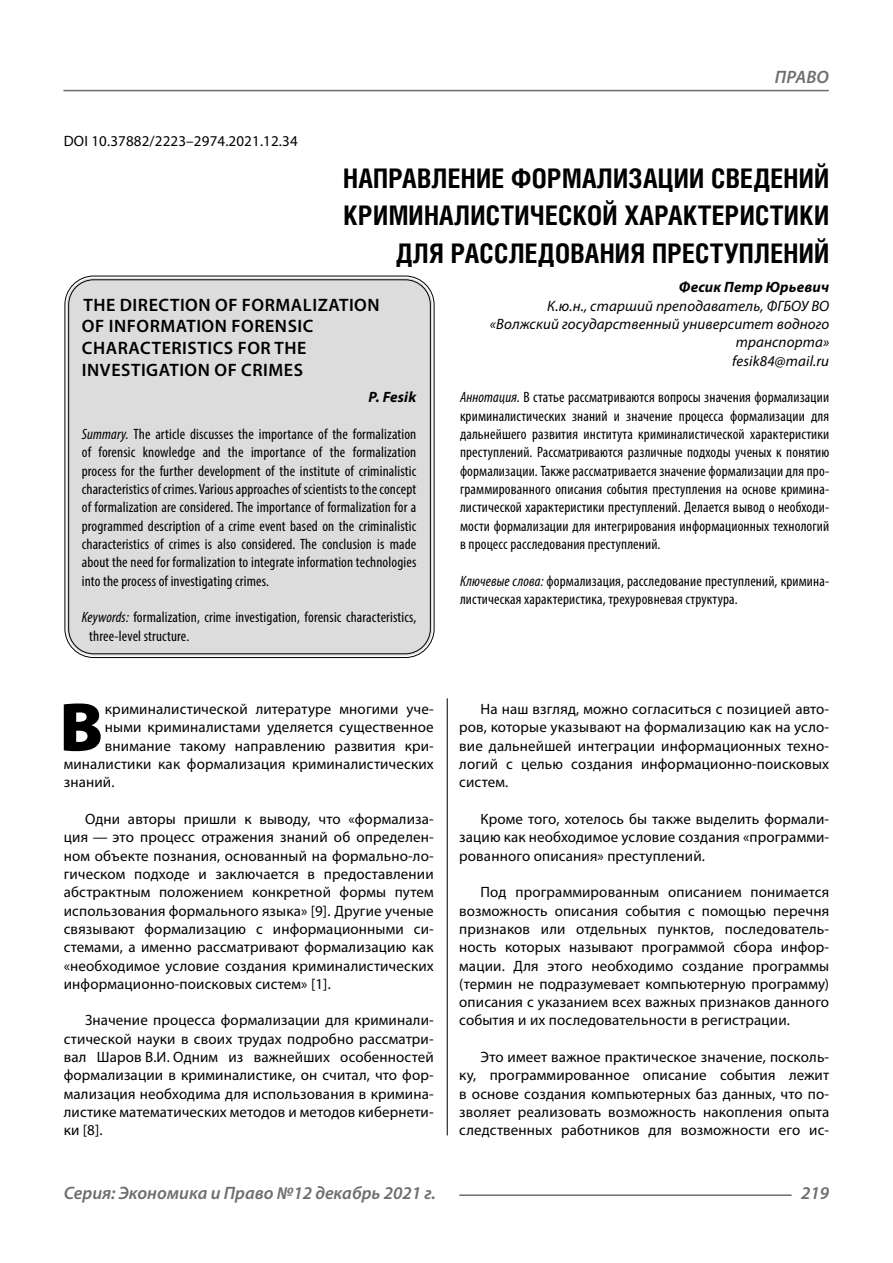
<style>
.page{position:relative;width:893px;height:1263px;background:#fff}
.page>*{position:absolute;margin:0;border:0;box-sizing:border-box;transform-origin:0 0}
.Bukvica{font:900 69.3px "Myriad Pro";color:#000}
.Header{font:700 27px/37.5px "Helios Cond C";letter-spacing:.01em;color:#000;text-align:right}
.Header-eng{font:600 18px/21.6px "Myriad Pro";letter-spacing:.03em;color:#000}
.t1{font:italic 600 18px "Myriad Pro";color:#6e6e6e}
.Normal{font:15px/18.3px "Myriad Pro";letter-spacing:.01em;color:#000;text-align:justify}
.Annotation-rus{font:condensed 15px/18.3px "Myriad Pro";letter-spacing:.01em;color:#000;text-align:justify}
.Annotation-eng{font:condensed 15px/18.3px "Myriad Pro";letter-spacing:.01em;color:#000;text-align:justify}
.Bukvica-2{font:15px "Myriad Pro";letter-spacing:.01em;color:#000}
.Author-doc{font:italic 15px/18.3px "Myriad Pro";letter-spacing:.01em;color:#000;text-align:right}
.DOI{font:15px "Myriad Pro";letter-spacing:.01em;color:#000}
.Author{font:italic 700 15px "Myriad Pro";letter-spacing:.01em;color:#000}
.Author-email{font:italic 15px "Myriad Pro";letter-spacing:.01em;color:#000}
.Author-eng{font:italic 700 15px "Myriad Pro";letter-spacing:.01em;color:#000}
.s1{font-style:italic}
</style>
<div class="page">
<hr style="left:447px;top:696px;width:1px;height:439px;background:#000">
<div style="left:67px;top:278px;width:365px;height:378px;background:#dcdcdc;border-radius:27px"></div>
<hr style="left:63px;top:90px;width:766px;height:1px;background:#6e6e6e">
<hr style="left:459px;top:1194px;width:333px;height:2px;background:#6e6e6e">
<p class="DOI" style="left:64px;top:132px;width:235px">DOI 10.37882/2223–2974.2021.12.34</p>
<p class="t1" style="left:775px;top:66px;width:24px">Право</p>
<p class="Header" style="left:343px;top:159px;width:488px">НАПРАВЛЕНИЕ ФОРМАЛИЗАЦИИ СВЕДЕНИЙ<br>КРИМИНАЛИСТИЧЕСКОЙ ХАРАКТЕРИСТИКИ<br>ДЛЯ РАССЛЕДОВАНИЯ ПРЕСТУПЛЕНИЙ</p>
<p class="Author" style="left:679px;top:278px;width:152px">Фесик Петр Юрьевич</p>
<p class="Author-doc" style="left:490px;top:296px;width:341px">К.ю.н., старший преподаватель, ФГБОУ ВО «Волжский государственный университет водного транспорта»</p>
<p class="Author-email" style="left:732px;top:351px;width:98px">fesik84@mail.ru</p>
<p class="Annotation-rus" style="left:460px;top:388px;width:371px"><span class="s1">Аннотация.</span> В статье рассматриваются вопросы значения формализации криминалистических знаний и значение процесса формализации для дальнейшего развития института криминалистической характеристики преступлений. Рассматриваются различные подходы ученых к понятию формализации. Также рассматривается значение формализации для про&shy;граммированного описания события преступления на основе кримина&shy;листической характеристики преступлений. Делается вывод о необходи&shy;мости формализации для интегрирования информационных технологий в процесс расследования преступлений.</p>
<p class="Annotation-rus" style="left:460px;top:571px;width:371px"><span class="s1">Ключевые слова:</span> формализация, расследование преступлений, кримина&shy;листическая характеристика, трехуровневая структура.</p>
<p class="Header-eng" style="left:82px;top:293px;width:299px">THE DIRECTION OF FORMALIZATION<br>OF INFORMATION FORENSIC<br>CHARACTERISTICS FOR THE<br>INVESTIGATION OF CRIMES</p>
<p class="Author-eng" style="left:368px;top:388px;width:49px">P. Fesik</p>
<p class="Annotation-eng" style="left:82px;top:425px;width:336px"><span class="s1">Summary.</span> The article discusses the importance of the formalization of forensic knowledge and the importance of the formalization process for the further development of the institute of criminalistic characteristics of crimes. Various approaches of scientists to the concept of formalization are considered. The importance of formalization for a programmed description of a crime event based on the criminalistic characteristics of crimes is also considered. The conclusion is made about the need for formalization to integrate information technologies into the process of investigating crimes.</p>
<p class="Annotation-eng" style="left:89px;top:608px;width:328px;text-indent:-8px"><span class="s1">Keywords:</span> formalization, crime investigation, forensic characteristics, three-level structure.</p>
<p class="Bukvica" style="left:59px;top:681px;width:45px">В</p>
<p class="Bukvica-2" style="left:105px;top:700px;width:330px">криминалистической литературе многими уче-</p>
<p class="Bukvica-2" style="left:105px;top:718px;width:330px">ными криминалистами уделяется существенное</p>
<p class="Bukvica-2" style="left:105px;top:736px;width:330px">внимание такому направлению развития кри-</p>
<p class="Bukvica-2" style="left:64px;top:755px;width:371px">миналистики как формализация криминалистических</p>
<p class="Bukvica-2" style="left:64px;top:773px;width:51px">знаний.</p>
<p class="Normal" style="left:64px;top:809px;width:371px;text-indent:21px">Одни авторы пришли к выводу, что «формализа&shy;ция — это процесс отражения знаний об определен&shy;ном объекте познания, основанный на формально-ло&shy;гическом подходе и заключается в предоставлении абстрактным положением конкретной формы путем использования формального языка» [9]. Другие ученые связывают формализацию с информационными си&shy;стемами, а именно рассматривают формализацию как «необходимое условие создания криминалистических информационно-поисковых систем» [1].</p>
<p class="Normal" style="left:64px;top:1011px;width:371px;text-indent:21px">Значение процесса формализации для криминали&shy;стической науки в своих трудах подробно рассматри&shy;вал Шаров В.И. Одним из важнейших особенностей формализации в криминалистике, он считал, что фор&shy;мализация необходима для использования в кримина&shy;листике математических методов и методов кибернети&shy;ки [8].</p>
<p class="Normal" style="left:459px;top:699px;width:371px;text-indent:21px">На наш взгляд, можно согласиться с позицией авто&shy;ров, которые указывают на формализацию как на усло&shy;вие дальнейшей интеграции информационных техно&shy;логий с целью создания информационно-поисковых систем.</p>
<p class="Normal" style="left:459px;top:809px;width:371px;text-indent:21px">Кроме того, хотелось бы также выделить формали&shy;зацию как необходимое условие создания «программи&shy;рованного описания» преступлений.</p>
<p class="Normal" style="left:459px;top:883px;width:371px;text-indent:21px">Под программированным описанием понимается возможность описания события с помощью перечня признаков или отдельных пунктов, последователь&shy;ность которых называют программой сбора инфор&shy;мации. Для этого необходимо создание программы (термин не подразумевает компьютерную программу) описания с указанием всех важных признаков данного события и их последовательности в регистрации.</p>
<p class="Normal" style="left:459px;top:1048px;width:371px;text-indent:21px">Это имеет важное практическое значение, посколь&shy;ку, программированное описание события лежит в основе создания компьютерных баз данных, что по&shy;зволяет реализовать возможность накопления опыта следственных работников для возможности его ис-</p>
<p class="t1" style="left:64px;top:1182px;width:373px">Серия: Экономика и Право №12 декабрь 2021 г.</p>
<p class="t1" style="left:801px;top:1182px;width:30px">219</p>
</div>
